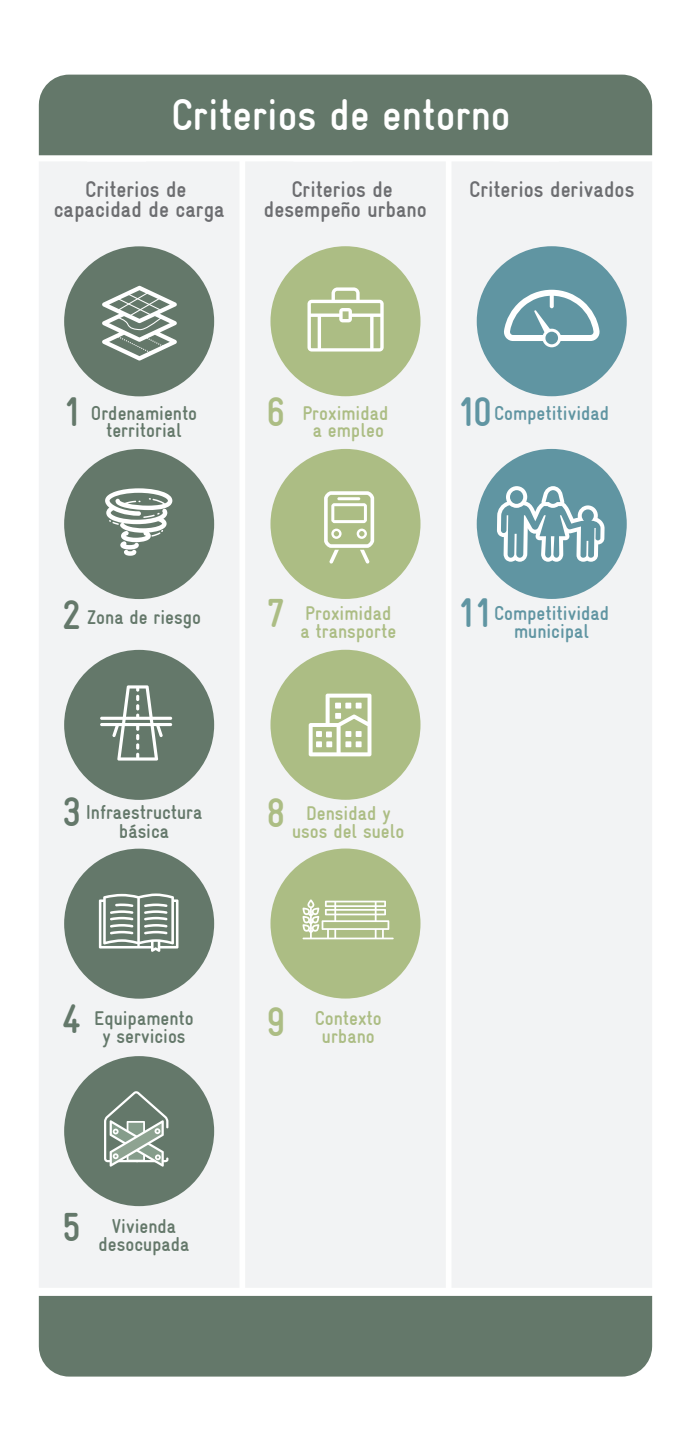
<style>
.page{position:relative;width:691px;height:1453px;background:#fff}
.page>*{position:absolute;margin:0;border:0;box-sizing:border-box;transform-origin:0 0}
.t1{font:700 condensed 44px "GIZ Gravur TT";color:#fff}
.t2{font:700 condensed 41px "GIZ Gravur TT";color:#64786a}
.t3{font:700 condensed 22.5px/20px "GIZ Gravur TT";color:#6c6d70;text-align:center}
.t4{font:700 condensed 20px/17.5px "GIZ Gravur TT";color:#64786a;text-align:center}
.t5{font:700 condensed 20px/17.5px "GIZ Gravur TT";color:#acbd84;text-align:right}
.t6{font:700 condensed 20px/17.5px "GIZ Gravur TT";color:#6095a2}
.s1{font-size:41px}
</style>
<div class="page">
<div style="left:39px;top:162px;width:200px;height:1126px;background:#f2f3f4"></div>
<div style="left:452px;top:162px;width:200px;height:1126px;background:#f2f3f4"></div>
<div style="left:245px;top:162px;width:201px;height:1126px;background:#f2f3f4"></div>
<div style="left:39px;top:75px;width:613px;height:80px;background:#64786a"></div>
<div style="left:39px;top:1296px;width:613px;height:80px;background:#64786a"></div>
<div style="left:64px;top:246px;width:150px;height:150px;background:#64786a;border-radius:50%"></div>
<div style="left:64px;top:449px;width:150px;height:150px;background:#64786a;border-radius:50%"></div>
<div style="left:64px;top:650px;width:150px;height:150px;background:#64786a;border-radius:50%"></div>
<div style="left:64px;top:849px;width:150px;height:150px;background:#64786a;border-radius:50%"></div>
<div style="left:64px;top:1056px;width:150px;height:150px;background:#64786a;border-radius:50%"></div>
<div style="left:270px;top:246px;width:150px;height:150px;background:#acbd84;border-radius:50%"></div>
<div style="left:270px;top:449px;width:150px;height:150px;background:#acbd84;border-radius:50%"></div>
<div style="left:270px;top:650px;width:150px;height:150px;background:#acbd84;border-radius:50%"></div>
<div style="left:270px;top:848px;width:150px;height:150px;background:#acbd84;border-radius:50%"></div>
<div style="left:477px;top:246px;width:150px;height:150px;background:#6095a2;border-radius:50%"></div>
<div style="left:477px;top:449px;width:150px;height:150px;background:#6095a2;border-radius:50%"></div>
<svg style="left:497px;top:486px;width:108px;height:76px"></svg>
<svg style="left:504px;top:290px;width:96px;height:57px"></svg>
<svg style="left:102px;top:286px;width:75px;height:74px"></svg>
<svg style="left:105px;top:488px;width:67px;height:68px"></svg>
<hr style="left:100px;top:723px;width:72px;height:3px;background:#fff;border-radius:2px">
<hr style="left:100px;top:717px;width:72px;height:3px;background:#fff;border-radius:2px">
<svg style="left:112px;top:685px;width:51px;height:75px"></svg>
<svg style="left:99px;top:893px;width:79px;height:59px"></svg>
<svg style="left:104px;top:1091px;width:64px;height:75px"></svg>
<svg style="left:307px;top:287px;width:77px;height:64px"></svg>
<svg style="left:324px;top:491px;width:50px;height:73px"></svg>
<svg style="left:309px;top:693px;width:62px;height:63px"></svg>
<svg style="left:303px;top:899px;width:91px;height:40px"></svg>
<h1 class="t1" style="left:171px;top:90px;width:341px">Criterios de entorno</h1>
<p class="t3" style="left:54px;top:179px;width:172px">Criterios de capacidad de carga</p>
<p class="t3" style="left:264px;top:179px;width:165px">Criterios de desempeño urbano</p>
<p class="t3" style="left:469px;top:179px;width:167px">Criterios derivados</p>
<h2 class="t2" style="left:62px;top:390px;width:21px">1</h2>
<p class="t4" style="left:91px;top:404px;width:108px">Ordenamiento territorial</p>
<p class="t6" style="left:456px;top:404px;width:155px"><span class="s1">10</span>Competitividad</p>
<p class="t5" style="left:266px;top:404px;width:124px"><span class="s1">6</span> Proximidad a empleo</p>
<h2 class="t2" style="left:62px;top:593px;width:21px">2</h2>
<p class="t4" style="left:87px;top:608px;width:115px">Zona de riesgo</p>
<h2 class="t2" style="left:62px;top:790px;width:21px">3</h2>
<p class="t4" style="left:86px;top:802px;width:118px;line-height:19px">Infraestructura básica</p>
<p class="t5" style="left:266px;top:605px;width:132px"><span class="s1">7</span> Proximidad a transporte</p>
<p class="t6" style="left:514px;top:605px;width:97px;text-indent:-58px"><span class="s1">11</span>Competitividad municipal</p>
<p class="t5" style="left:292px;top:805px;width:114px;text-align:left;text-indent:-26px"><span class="s1">8</span> Densidad y usos del suelo</p>
<p class="t4" style="left:103px;top:1009px;width:93px;text-align:left;text-indent:-41px"><span class="s1">4</span> Equipamento y servicios</p>
<p class="t4" style="left:98px;top:1218px;width:93px;text-align:left;text-indent:-37px"><span class="s1">5</span> Vivienda desocupada</p>
<p class="t5" style="left:322px;top:1009px;width:61px;text-align:left;text-indent:-56px"><span class="s1">9</span> Contexto urbano</p>
</div>
